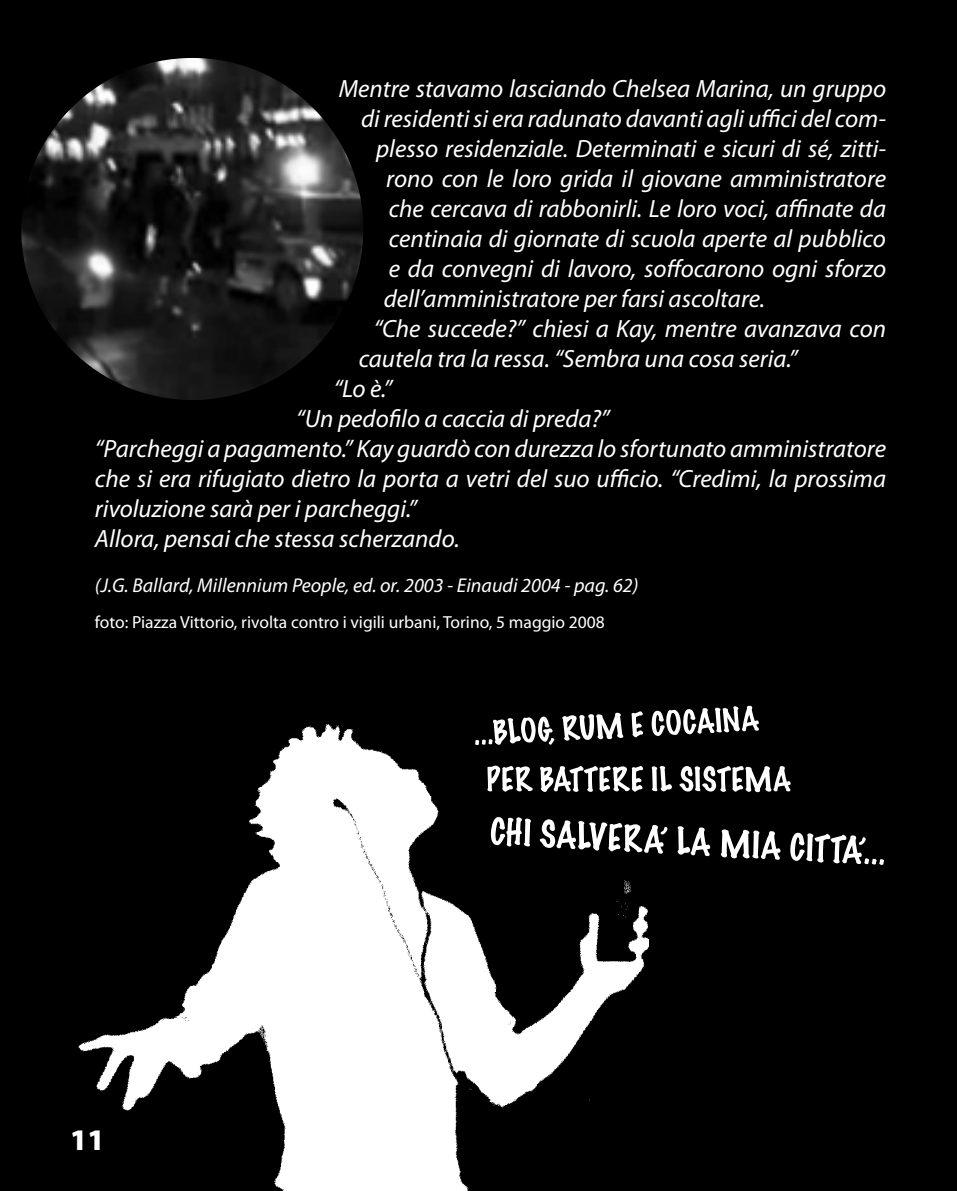
<style>
.page{position:relative;width:957px;height:1191px;background:#000}
.page>*{position:absolute;margin:0;border:0;box-sizing:border-box;transform-origin:0 0}
.t1{font:900 30px "Myriad Pro";color:#fff}
.t2{font:italic 25px "Myriad Pro";color:#fff}
.t3{font:italic 20px "Myriad Pro";color:#fff}
.t4{font:17.5px "Myriad Pro";color:#fff}
</style>
<div class="page">
<img style="left:78px;top:724px;width:570px;height:467px">
<img style="left:21px;top:58px;width:342px;height:342px;border-radius:50%">
<svg style="left:474px;top:705px;width:285px;height:43px"></svg>
<svg style="left:487px;top:765px;width:303px;height:27px"></svg>
<svg style="left:490px;top:816px;width:394px;height:50px"></svg>
<p class="t2" style="left:339px;top:75px;width:549px">Mentre stavamo lasciando Chelsea Marina, un gruppo</p>
<p class="t2" style="left:361px;top:105px;width:526px">di residenti si era radunato davanti agli uffici del com-</p>
<p class="t2" style="left:376px;top:135px;width:511px">plesso residenziale. Determinati e sicuri di sé, zitti-</p>
<p class="t2" style="left:386px;top:165px;width:501px">rono con le loro grida il giovane amministratore</p>
<p class="t2" style="left:389px;top:195px;width:499px">che cercava di rabbonirli. Le loro voci, affinate da</p>
<p class="t2" style="left:389px;top:225px;width:499px">centinaia di giornate di scuola aperte al pubblico</p>
<p class="t2" style="left:389px;top:255px;width:499px">e da convegni di lavoro, soffocarono ogni sforzo</p>
<p class="t2" style="left:384px;top:285px;width:383px">dell’amministratore per farsi ascoltare.</p>
<p class="t2" style="left:374px;top:315px;width:514px">“Che succede?” chiesi a Kay, mentre avanzava con</p>
<p class="t2" style="left:359px;top:345px;width:440px">cautela tra la ressa. “Sembra una cosa seria.”</p>
<p class="t2" style="left:334px;top:375px;width:60px">“Lo è.”</p>
<p class="t2" style="left:296px;top:405px;width:315px">“Un pedofilo a caccia di preda?”</p>
<p class="t2" style="left:95px;top:435px;width:792px">“Parcheggi a pagamento.” Kay guardò con durezza lo sfortunato amministratore</p>
<p class="t2" style="left:95px;top:465px;width:792px">che si era rifugiato dietro la porta a vetri del suo ufficio. “Credimi, la prossima</p>
<p class="t2" style="left:95px;top:495px;width:324px">rivoluzione sarà per i parcheggi.”</p>
<p class="t2" style="left:95px;top:525px;width:366px">Allora, pensai che stessa scherzando.</p>
<p class="t3" style="left:95px;top:574px;width:545px">(J.G. Ballard, Millennium People, ed. or. 2003 - Einaudi 2004 - pag. 62)</p>
<p class="t4" style="left:95px;top:612px;width:511px">foto: Piazza Vittorio, rivolta contro i vigili urbani, Torino, 5 maggio 2008</p>
<p class="t1" style="left:70px;top:1122px;width:36px">11</p>
</div>
